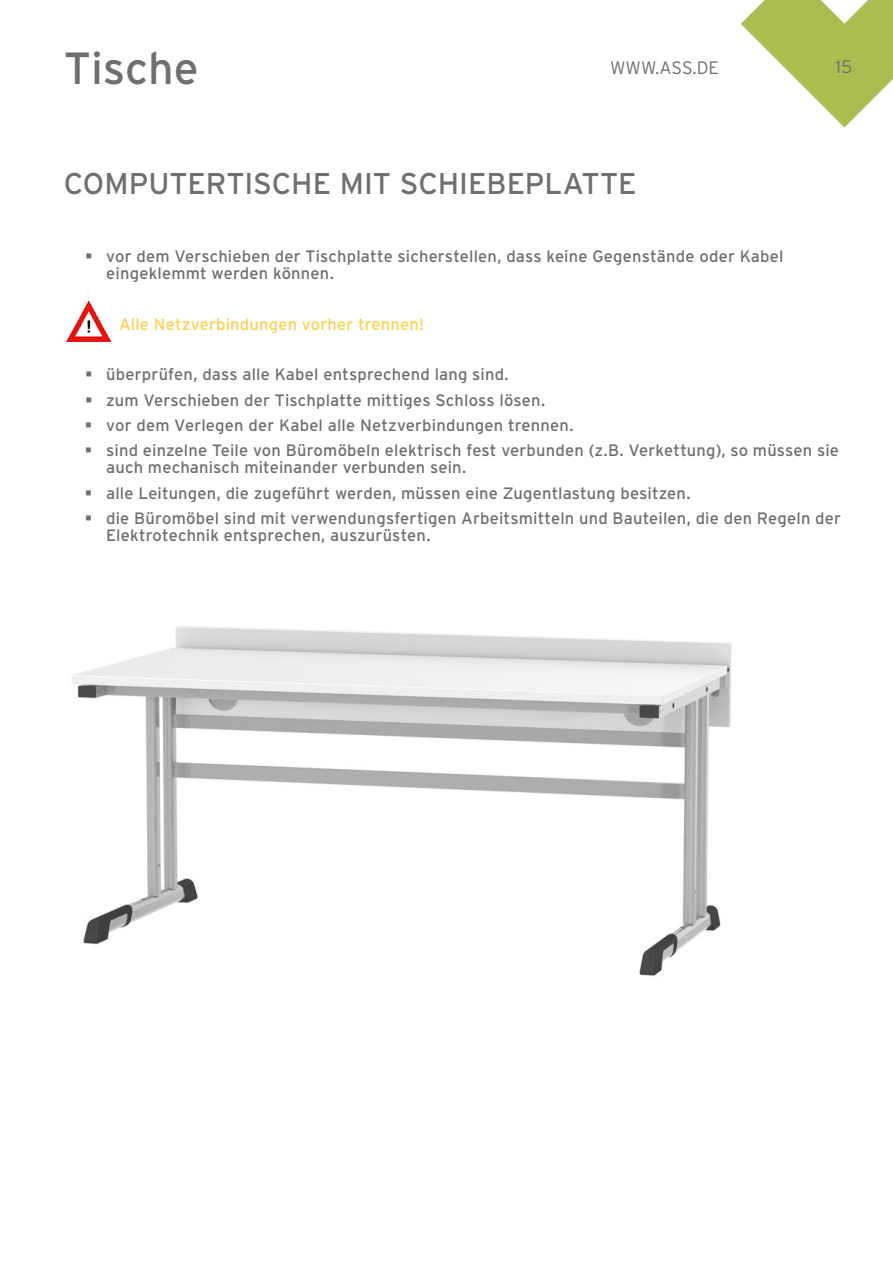
<style>
.page{position:relative;width:893px;height:1263px;background:#fff}
.page>*{position:absolute;margin:0;border:0;box-sizing:border-box;transform-origin:0 0}
.t1{font:45px "Interstate";letter-spacing:-.005em;color:#706f6f}
.t2{font:30px "Interstate";letter-spacing:-.005em;color:#706f6f}
.t3{font:300 18px "Interstate";color:#706f6f}
.t4{font:16.5px/25.3px "Interstate";letter-spacing:.01em;color:#706f6f}
.t5{font:16.5px "Interstate";letter-spacing:.01em;color:#ffd150}
</style>
<div class="page">
<svg style="left:741px;top:0;width:152px;height:127px"></svg>
<img style="left:72px;top:626px;width:660px;height:350px">
<img style="left:67px;top:302px;width:44px;height:40px">
<h1 class="t1" style="left:64px;top:43px;width:136px">Tische</h1>
<p class="t3" style="left:836px;top:56px;width:18px">15</p>
<p class="t3" style="left:610px;top:58px;width:110px">WWW.ASS.DE</p>
<h2 class="t2" style="left:64px;top:167px;width:574px">COMPUTERTISCHE MIT SCHIEBEPLATTE</h2>
<p class="t4" style="left:106px;top:247px;width:679px;line-height:17px">vor dem Verschieben der Tischplatte sicherstellen, dass keine Gegenstände oder Kabel eingeklemmt werden können.</p>
<p class="t5" style="left:119px;top:314px;width:306px">Alle Netzverbindungen vorher trennen!</p>
<p class="t4" style="left:106px;top:362px;width:734px">überprüfen, dass alle Kabel entsprechend lang sind.<br>zum Verschieben der Tischplatte mittiges Schloss lösen.<br>vor dem Verlegen der Kabel alle Netzverbindungen trennen.<br>sind einzelne Teile von Büromöbeln elektrisch fest verbunden (z.B. Verkettung), so müssen sie</p>
<p class="t4" style="left:106px;top:455px;width:736px">auch mechanisch miteinander verbunden sein.<br>alle Leitungen, die zugeführt werden, müssen eine Zugentlastung besitzen.<br>die Büromöbel sind mit verwendungsfertigen Arbeitsmitteln und Bauteilen, die den Regeln der</p>
<p class="t4" style="left:106px;top:522px;width:326px">Elektrotechnik entsprechen, auszurüsten.</p>
</div>
